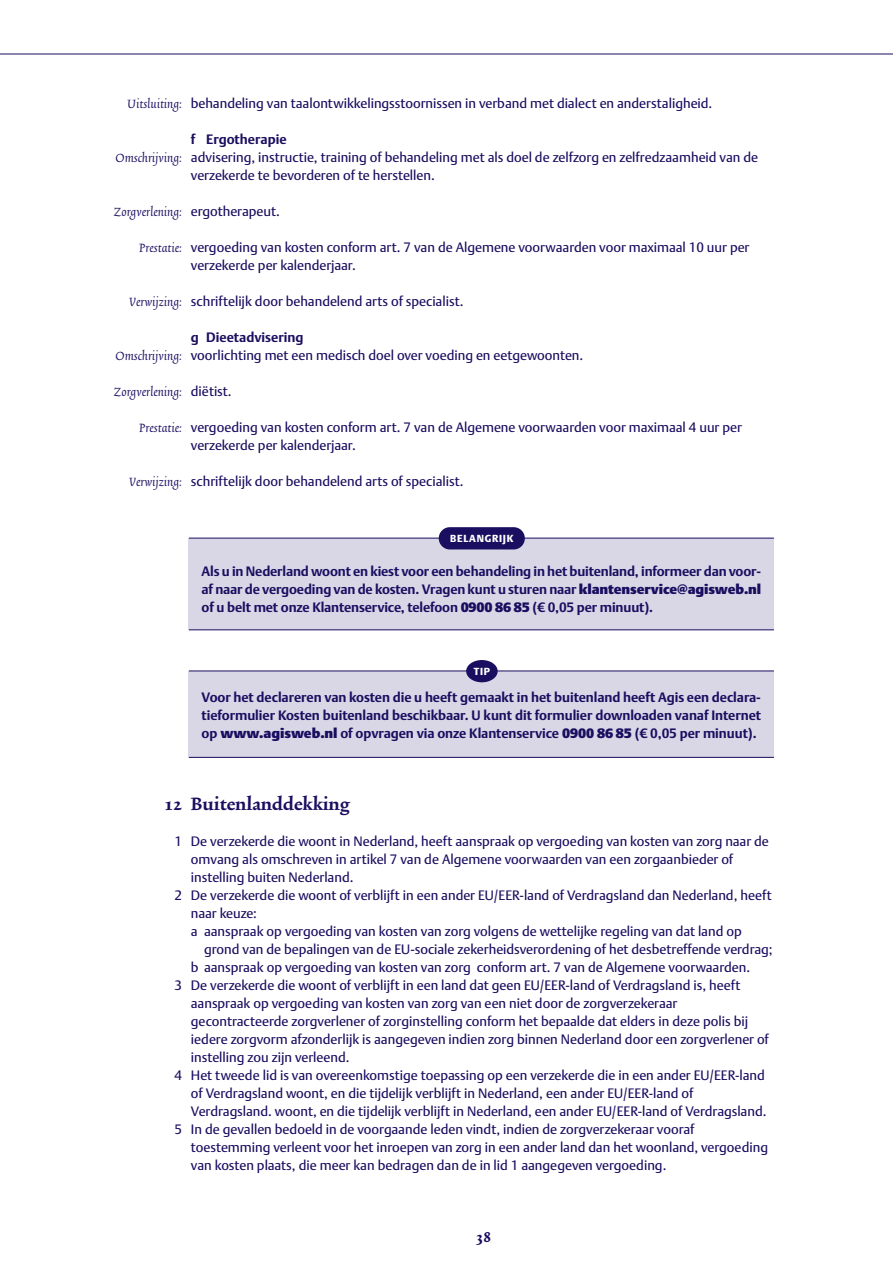
<style>
.page{position:relative;width:893px;height:1263px;background:#fff}
.page>*{position:absolute;margin:0;border:0;box-sizing:border-box;transform-origin:0 0}
.t1{font:700 21px "Trinite No 2";color:#1a0e60}
.t2{font:700 18px "Trinite No 2";color:#1a0e60}
.t3{font:italic 15px "Trinite No 2";color:#1a0e60}
.t4{font:13.5px/18px "DTL Argo T";color:#1a0e60}
.t5{font:700 13.5px/18px "DTL Argo T";letter-spacing:-.01em;color:#1a0e60;text-align:justify}
.t6{font:700 13.5px "DTL Argo ST";color:#1a0e60}
.t7{font:900 10.2px "DTL Argo T";letter-spacing:.075em;color:#fff}
.s1{font-family:"Trinite No 2";font-style:italic;font-size:15px}
.s2{font-family:"DTL Argo T";font-style:normal;font-size:13.5px}
.s3{font-weight:800}
</style>
<div class="page">
<hr style="left:0;top:54px;width:893px;height:1px;background:#1a0e60">
<div style="left:189px;top:671px;width:585px;height:86px;background:#d9d7e6"></div>
<hr style="left:189px;top:671px;width:585px;height:1px;background:#1a0e60">
<hr style="left:189px;top:757px;width:585px;height:1px;background:#1a0e60">
<div style="left:466px;top:660px;width:32px;height:22px;background:#1a0e60;border-radius:50%"></div>
<div style="left:189px;top:538px;width:585px;height:92px;background:#d9d7e6"></div>
<hr style="left:189px;top:538px;width:585px;height:1px;background:#1a0e60">
<hr style="left:189px;top:630px;width:585px;height:1px;background:#1a0e60">
<div style="left:439px;top:527px;width:86px;height:22px;background:#1a0e60;border-radius:11px"></div>
<p class="t4" style="left:127px;top:94px;width:586px"><span class="s1">Uitsluiting:</span> behandeling van taalontwikkelingsstoornissen in verband met dialect en anderstaligheid.</p>
<p class="t6" style="left:191px;top:131px;width:97px">f Ergotherapie</p>
<p class="t4" style="left:191px;top:148px;width:569px;text-indent:-75px"><span class="s1">Omschrijving:</span> advisering, instructie, training of behandeling met als doel de zelfzorg en zelfredzaamheid van de verzekerde te bevorderen of te herstellen.</p>
<p class="t3" style="left:114px;top:202px;width:167px">Zorgverlening: <span class="s2">ergotherapeut.</span></p>
<p class="t4" style="left:191px;top:238px;width:560px;text-indent:-52px"><span class="s1">Prestatie:</span> vergoeding van kosten conform art. 7 van de Algemene voorwaarden voor maximaal 10 uur per verzekerde per kalenderjaar.</p>
<p class="t4" style="left:129px;top:292px;width:336px"><span class="s1">Verwijzing:</span> schriftelijk door behandelend arts of specialist.</p>
<p class="t6" style="left:191px;top:329px;width:114px">g Dieetadvisering</p>
<p class="t4" style="left:116px;top:346px;width:469px"><span class="s1">Omschrijving:</span> voorlichting met een medisch doel over voeding en eetgewoonten.</p>
<p class="t3" style="left:114px;top:382px;width:119px">Zorgverlening: <span class="s2">diëtist.</span></p>
<p class="t4" style="left:191px;top:418px;width:552px;text-indent:-52px"><span class="s1">Prestatie:</span> vergoeding van kosten conform art. 7 van de Algemene voorwaarden voor maximaal 4 uur per verzekerde per kalenderjaar.</p>
<p class="t4" style="left:129px;top:472px;width:336px"><span class="s1">Verwijzing:</span> schriftelijk door behandelend arts of specialist.</p>
<p class="t7" style="left:450px;top:533px;width:65px">BELANGRIJK</p>
<p class="t5" style="left:202px;top:562px;width:561px">Als u in Nederland woont en kiest voor een behandeling in het buitenland, informeer dan voor&shy;af naar de vergoeding van de kosten. Vragen kunt u sturen naar <span class="s3">klantenservice@agisweb.nl </span>of u belt met onze Klantenservice, telefoon <span class="s3">0900 86 85</span> (€ 0,05 per minuut).</p>
<p class="t7" style="left:474px;top:666px;width:18px">TIP</p>
<p class="t5" style="left:202px;top:688px;width:561px">Voor het declareren van kosten die u heeft gemaakt in het buitenland heeft Agis een declara&shy;tieformulier Kosten buitenland beschikbaar. U kunt dit formulier downloaden vanaf Internet op <span class="s3">www.agisweb.nl</span> of opvragen via onze Klantenservice <span class="s3">0900 86 85</span> (€ 0,05 per minuut).</p>
<h1 class="t1" style="left:164px;top:790px;width:187px">12 Buitenlanddekking</h1>
<p class="t4" style="left:174px;top:832px;width:596px">1 De verzekerde die woont in Nederland, heeft aanspraak op vergoeding van kosten van zorg naar de</p>
<p class="t4" style="left:191px;top:850px;width:544px">omvang als omschreven in artikel 7 van de Algemene voorwaarden van een zorgaanbieder of</p>
<p class="t4" style="left:191px;top:868px;width:164px">instelling buiten Nederland.</p>
<p class="t4" style="left:174px;top:886px;width:599px">2 De verzekerde die woont of verblijft in een ander EU/EER-land of Verdragsland dan Nederland, heeft</p>
<p class="t4" style="left:191px;top:904px;width:68px">naar keuze:</p>
<p class="t4" style="left:191px;top:922px;width:552px">a aanspraak op vergoeding van kosten van zorg volgens de wettelijke regeling van dat land op</p>
<p class="t4" style="left:204px;top:940px;width:570px">grond van de bepalingen van de EU-sociale zekerheidsverordening of het desbetreffende verdrag;</p>
<p class="t4" style="left:191px;top:958px;width:561px">b aanspraak op vergoeding van kosten van zorg conform art. 7 van de Algemene voorwaarden.</p>
<p class="t4" style="left:174px;top:976px;width:568px">3 De verzekerde die woont of verblijft in een land dat geen EU/EER-land of Verdragsland is, heeft</p>
<p class="t4" style="left:191px;top:994px;width:488px">aanspraak op vergoeding van kosten van zorg van een niet door de zorgverzekeraar</p>
<p class="t4" style="left:191px;top:1012px;width:559px">gecontracteerde zorgverlener of zorginstelling conform het bepaalde dat elders in deze polis bij</p>
<p class="t4" style="left:191px;top:1030px;width:579px">iedere zorgvorm afzonderlijk is aangegeven indien zorg binnen Nederland door een zorgverlener of</p>
<p class="t4" style="left:191px;top:1048px;width:160px">instelling zou zijn verleend.</p>
<p class="t4" style="left:174px;top:1066px;width:592px">4 Het tweede lid is van overeenkomstige toepassing op een verzekerde die in een ander EU/EER-land</p>
<p class="t4" style="left:191px;top:1084px;width:504px">of Verdragsland woont, en die tijdelijk verblijft in Nederland, een ander EU/EER-land of</p>
<p class="t4" style="left:191px;top:1102px;width:577px">Verdragsland. woont, en die tijdelijk verblijft in Nederland, een ander EU/EER-land of Verdragsland.</p>
<p class="t4" style="left:174px;top:1120px;width:522px">5 In de gevallen bedoeld in de voorgaande leden vindt, indien de zorgverzekeraar vooraf</p>
<p class="t4" style="left:191px;top:1138px;width:579px">toestemming verleent voor het inroepen van zorg in een ander land dan het woonland, vergoeding</p>
<p class="t4" style="left:191px;top:1156px;width:477px">van kosten plaats, die meer kan bedragen dan de in lid 1 aangegeven vergoeding.</p>
<h2 class="t2" style="left:476px;top:1225px;width:17px">38</h2>
</div>
